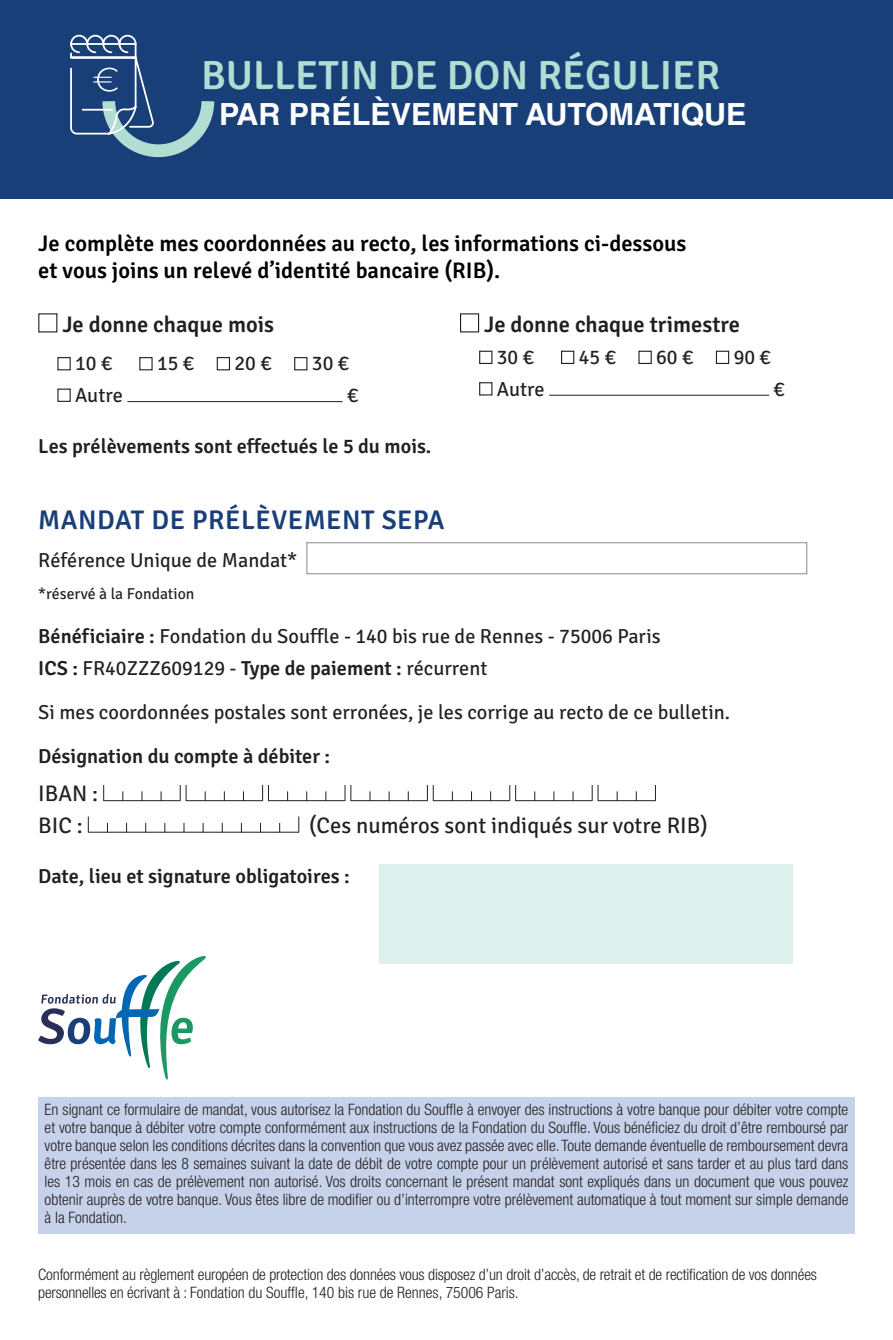
<style>
.page{position:relative;width:893px;height:1340px;background:#fff}
.page>*{position:absolute;margin:0;border:0;box-sizing:border-box;transform-origin:0 0}
.t1{font:600 40.73px "Signika Negative";color:#b1ddd3}
.t2{font:700 30.6px "Helvetica LT Std";color:#fff}
.t3{font:600 27px "Signika Negative";letter-spacing:.02em;color:#193f78}
.t4{font:600 22.5px/27px "Signika Negative";color:#000}
.t5{font:22.5px/31.5px "Signika Negative";color:#231f20}
.t6{font:600 22.5px "Signika Negative";color:#231f20}
.t7{font:20.25px/31.5px "Signika Negative";color:#231f20}
.t8{font:600 20.25px "Signika Negative";color:#231f20}
.t9{font:300 condensed 15.75px/18px "Helvetica Neue LT Std";letter-spacing:-.01em;color:#231f20}
.t10{font:15.75px "Signika Negative";color:#231f20}
.s1{font-weight:600}
</style>
<div class="page">
<div style="left:306px;top:542px;width:501px;height:32px;border:1px solid #939598"></div>
<hr style="left:104px;top:800px;width:76px;height:1px;background:#231f20">
<svg style="left:103px;top:785px;width:1px;height:16px"></svg>
<hr style="left:186px;top:800px;width:77px;height:1px;background:#231f20">
<svg style="left:180px;top:785px;width:7px;height:16px"></svg>
<hr style="left:268px;top:800px;width:77px;height:1px;background:#231f20">
<svg style="left:262px;top:785px;width:7px;height:16px"></svg>
<hr style="left:351px;top:800px;width:76px;height:1px;background:#231f20">
<svg style="left:345px;top:785px;width:6px;height:16px"></svg>
<hr style="left:433px;top:800px;width:77px;height:1px;background:#231f20">
<svg style="left:427px;top:785px;width:7px;height:16px"></svg>
<hr style="left:516px;top:800px;width:76px;height:1px;background:#231f20">
<svg style="left:509px;top:785px;width:7px;height:16px"></svg>
<hr style="left:598px;top:800px;width:57px;height:1px;background:#231f20">
<svg style="left:592px;top:785px;width:7px;height:16px"></svg>
<svg style="left:655px;top:785px;width:1px;height:16px"></svg>
<hr style="left:88px;top:831px;width:211px;height:1px;background:#231f20">
<svg style="left:88px;top:816px;width:1px;height:16px"></svg>
<svg style="left:298px;top:816px;width:1px;height:16px"></svg>
<div style="left:38px;top:1097px;width:817px;height:137px;background:#c6d2ea"></div>
<div style="left:38px;top:313px;width:19px;height:19px;border:1px solid #231f20"></div>
<div style="left:57px;top:357px;width:14px;height:13px;border:1px solid #231f20"></div>
<div style="left:139px;top:357px;width:14px;height:13px;border:1px solid #231f20"></div>
<div style="left:217px;top:357px;width:13px;height:13px;border:1px solid #231f20"></div>
<div style="left:294px;top:357px;width:13px;height:13px;border:1px solid #231f20"></div>
<div style="left:57px;top:388px;width:14px;height:14px;border:1px solid #231f20"></div>
<hr style="left:127px;top:401px;width:216px;height:1px;background:#231f20">
<div style="left:460px;top:313px;width:19px;height:19px;border:1px solid #231f20"></div>
<div style="left:479px;top:351px;width:13px;height:13px;border:1px solid #231f20"></div>
<div style="left:561px;top:351px;width:13px;height:13px;border:1px solid #231f20"></div>
<div style="left:638px;top:351px;width:14px;height:13px;border:1px solid #231f20"></div>
<div style="left:716px;top:351px;width:13px;height:13px;border:1px solid #231f20"></div>
<div style="left:479px;top:382px;width:13px;height:13px;border:1px solid #231f20"></div>
<hr style="left:549px;top:395px;width:220px;height:1px;background:#231f20">
<div style="left:0;top:0;width:893px;height:198px;background:#193f78"></div>
<svg style="left:70px;top:34px;width:145px;height:124px"></svg>
<div style="left:379px;top:863px;width:413px;height:100px;background:#ddf0eb"></div>
<svg style="left:38px;top:956px;width:168px;height:123px"></svg>
<h1 class="t1" style="left:201px;top:51px;width:521px">BULLETIN DE DON RÉGULIER</h1>
<h2 class="t2" style="left:219px;top:96px;width:529px">PAR PRÉLÈVEMENT AUTOMATIQUE</h2>
<h3 class="t4" style="left:38px;top:230px;width:650px">Je complète mes coordonnées au recto, les informations ci-dessous et vous joins un relevé d’identité bancaire (RIB).</h3>
<h3 class="t6" style="left:62px;top:312px;width:213px">Je donne chaque mois</h3>
<p class="t7" style="left:75px;top:348px;width:39px">10 €</p>
<p class="t7" style="left:157px;top:348px;width:39px">15 €</p>
<p class="t7" style="left:234px;top:348px;width:39px">20 €</p>
<p class="t7" style="left:312px;top:348px;width:39px">30 €</p>
<p class="t7" style="left:75px;top:379px;width:49px">Autre</p>
<p class="t7" style="left:347px;top:379px;width:13px">€</p>
<p class="t8" style="left:38px;top:434px;width:395px">Les prélèvements sont effectués le 5 du mois.</p>
<h3 class="t6" style="left:484px;top:312px;width:258px">Je donne chaque trimestre</h3>
<p class="t7" style="left:497px;top:342px;width:39px">30 €</p>
<p class="t7" style="left:579px;top:342px;width:39px">45 €</p>
<p class="t7" style="left:656px;top:342px;width:39px">60 €</p>
<p class="t7" style="left:734px;top:342px;width:39px">90 €</p>
<p class="t7" style="left:497px;top:373px;width:49px">Autre</p>
<p class="t7" style="left:773px;top:373px;width:13px">€</p>
<h3 class="t3" style="left:38px;top:504px;width:408px">MANDAT DE PRÉLÈVEMENT SEPA</h3>
<p class="t7" style="left:38px;top:545px;width:261px">Référence Unique de Mandat*</p>
<p class="t10" style="left:38px;top:584px;width:158px">*réservé à la Fondation</p>
<p class="t7" style="left:38px;top:621px;width:624px"><span class="s1">Bénéficiaire :</span> Fondation du Souffle - 140 bis rue de Rennes - 75006 Paris<br><span class="s1">ICS :</span> FR40ZZZ609129 - <span class="s1">Type de paiement :</span> récurrent</p>
<p class="t7" style="left:38px;top:696px;width:693px">Si mes coordonnées postales sont erronées, je les corrige au recto de ce bulletin.</p>
<p class="t8" style="left:38px;top:744px;width:293px">Désignation du compte à débiter :</p>
<h3 class="t5" style="left:38px;top:778px;width:62px">IBAN :<br>BIC :</h3>
<h3 class="t5" style="left:309px;top:809px;width:400px">(Ces numéros sont indiqués sur votre RIB)</h3>
<p class="t8" style="left:38px;top:864px;width:313px">Date, lieu et signature obligatoires :</p>
<p class="t9" style="left:45px;top:1100px;width:805px;text-align:justify">En signant ce formulaire de mandat, vous autorisez la Fondation du Souffle à envoyer des instructions à votre banque pour débiter votre compte et votre banque à débiter votre compte conformément aux instructions de la Fondation du Souffle. Vous bénéficiez du droit d’être remboursé par votre banque selon les conditions décrites dans la convention que vous avez passée avec elle. Toute demande éventuelle de remboursement devra être présentée dans les 8 semaines suivant la date de débit de votre compte pour un prélèvement autorisé et sans tarder et au plus tard dans les 13 mois en cas de prélèvement non autorisé. Vos droits concernant le présent mandat sont expliqués dans un document que vous pouvez obtenir auprès de votre banque. Vous êtes libre de modifier ou d’interrompre votre prélèvement automatique à tout moment sur simple demande à la Fondation.</p>
<p class="t9" style="left:38px;top:1265px;width:780px">Conformément au règlement européen de protection des données vous disposez d’un droit d’accès, de retrait et de rectification de vos données personnelles en écrivant à : Fondation du Souffle, 140 bis rue de Rennes, 75006 Paris.</p>
</div>
